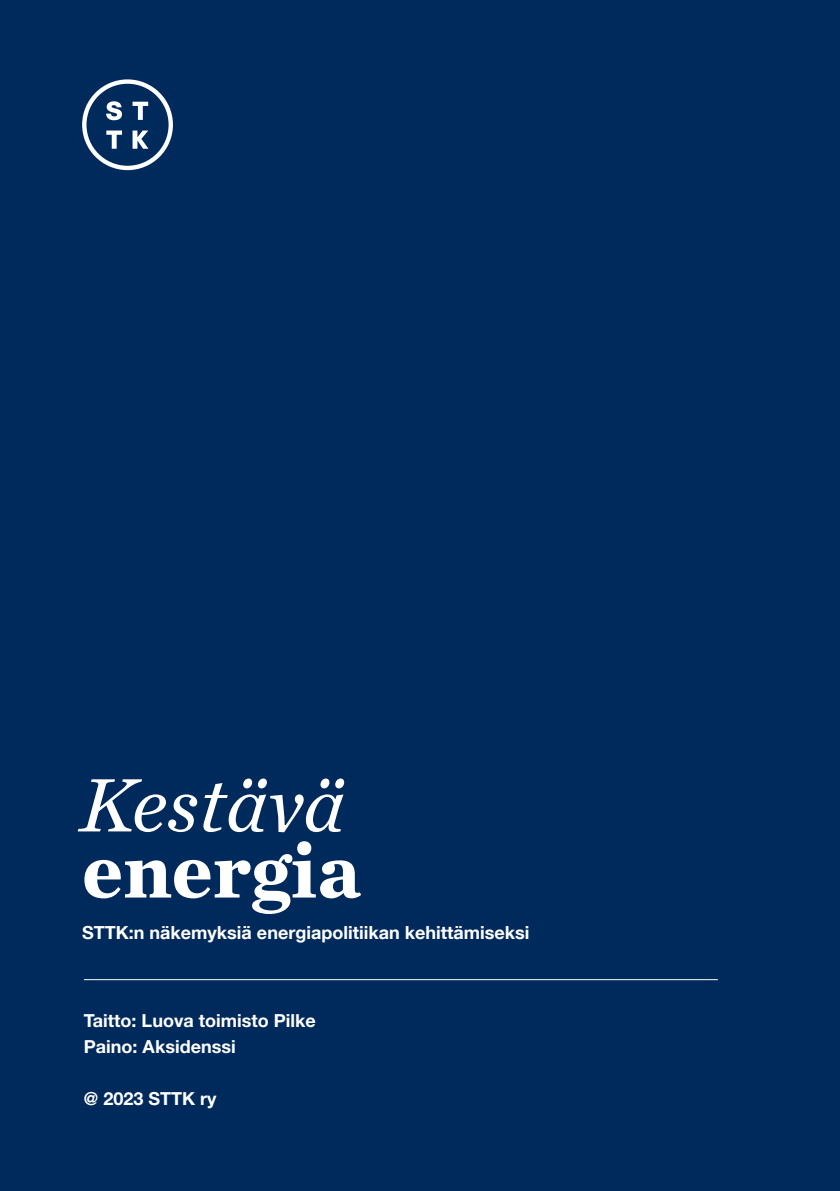
<style>
.page{position:relative;width:840px;height:1191px;background:#fff}
.page>*{position:absolute;margin:0;border:0;box-sizing:border-box;transform-origin:0 0}
.t1{font:italic 79.2px/66px "Chronicle Text G1";color:#fff}
.leipis{font:700 18px "Helvetica Neue LT Std";color:#fff}
.t2{font:700 18px "Helvetica Neue LT Com";color:#fff}
.s1{font-family:"Chronicle Text G2";font-weight:700;font-style:normal}
</style>
<div class="page">
<div style="left:0;top:0;width:839px;height:1191px;background:#002a5b"></div>
<svg style="left:82px;top:79px;width:91px;height:91px"></svg>
<hr style="left:84px;top:979px;width:633px;height:1px;background:#fff">
<p class="t1" style="left:79px;top:767px;width:282px">Kestävä <span class="s1">energia</span></p>
<p class="t2" style="left:82px;top:921px;width:448px">STTK:n näkemyksiä energiapolitiikan kehittämiseksi</p>
<p class="leipis" style="left:84px;top:1009px;width:233px">Taitto: Luova toimisto Pilke</p>
<p class="leipis" style="left:84px;top:1035px;width:153px">Paino: Aksidenssi</p>
<p class="leipis" style="left:84px;top:1087px;width:134px">@ 2023 STTK ry</p>
</div>
